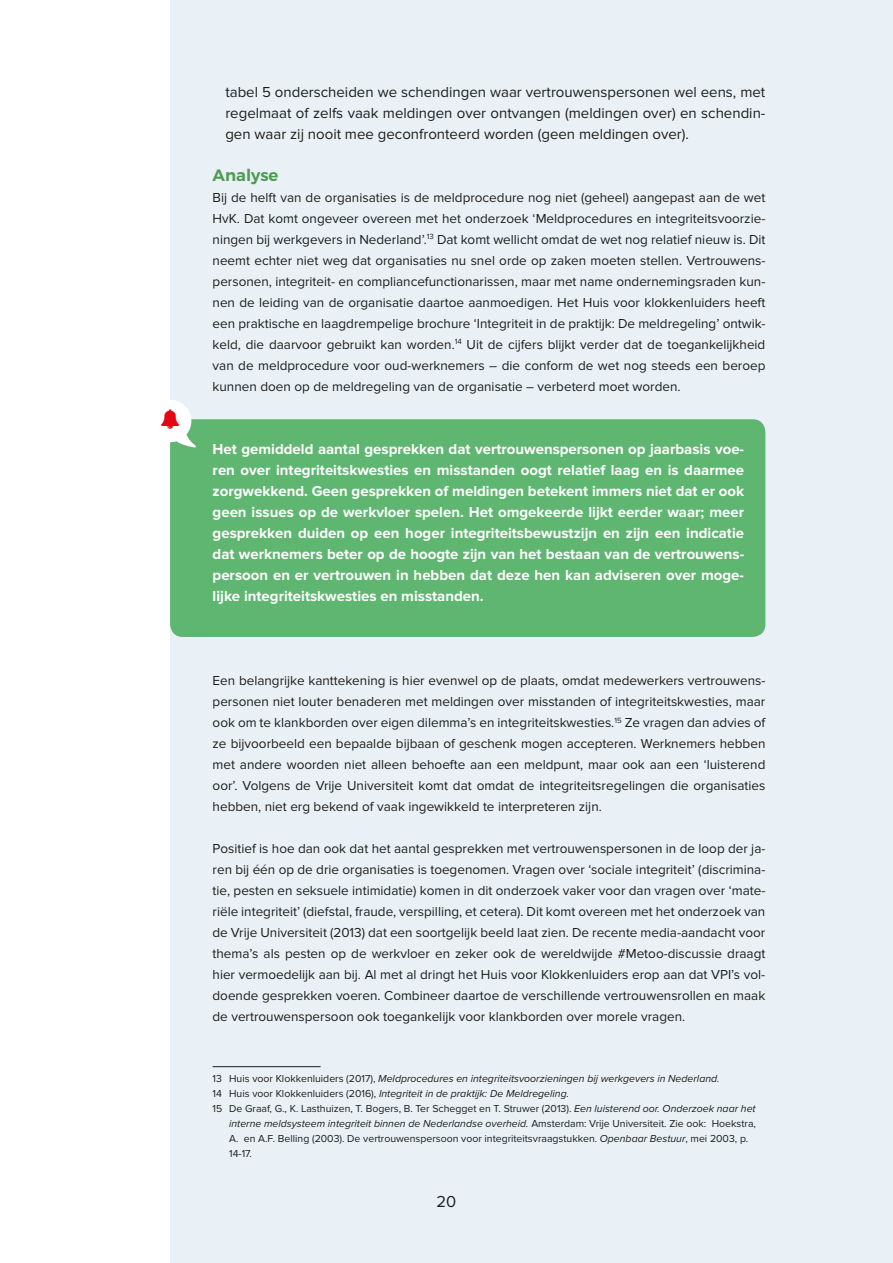
<style>
.page{position:relative;width:893px;height:1263px;background:#fff}
.page>*{position:absolute;margin:0;border:0;box-sizing:border-box;transform-origin:0 0}
.t1{font:600 16.5px "Montserrat";color:#4f9a55}
.t2{font:16.5px "Proxima Nova";color:#1d1d1b}
.t3{font:700 15px/21px "Proxima Nova";color:#fff;text-align:justify}
.t4{font:15px/21px "Proxima Nova";color:#1d1d1b;text-align:justify}
.t5{font:13.5px/21px "Proxima Nova";color:#1d1d1b;text-align:justify}
.t6{font:italic 10.5px "Proxima Nova";color:#1d1d1b}
.t7{font:10.5px "Proxima Nova";color:#1d1d1b}
.s1{font-style:normal}
.s2{font-style:italic}
</style>
<div class="page">
<div style="left:170px;top:0;width:723px;height:1263px;background:#eaf1f6"></div>
<div style="left:170px;top:419px;width:595px;height:218px;background:#5fb670;border-radius:13px"></div>
<hr style="left:213px;top:1066px;width:108px;height:1px;background:#1d1d1b">
<svg style="left:170px;top:400px;width:29px;height:48px"></svg>
<p class="t4" style="left:225px;top:82px;width:542px">tabel 5 onderscheiden we schendingen waar vertrouwenspersonen wel eens, met regelmaat of zelfs vaak meldingen over ontvangen (meldingen over) en schendin&shy;gen waar zij nooit mee geconfronteerd worden (geen meldingen over).</p>
<p class="t1" style="left:213px;top:165px;width:67px">Analyse</p>
<p class="t5" style="left:213px;top:187px;width:554px">Bij de helft van de organisaties is de meldprocedure nog niet (geheel) aangepast aan de wet HvK. Dat komt ongeveer overeen met het onderzoek ‘Meldprocedures en integriteitsvoorzie&shy;ningen bij werkgevers in Nederland’.<sup>13</sup> Dat komt wellicht omdat de wet nog relatief nieuw is. Dit neemt echter niet weg dat organisaties nu snel orde op zaken moeten stellen. Vertrouwens&shy;personen, integriteit- en compliancefunctionarissen, maar met name ondernemingsraden kun&shy;nen de leiding van de organisatie daartoe aanmoedigen. Het Huis voor klokkenluiders heeft een praktische en laagdrempelige brochure ‘Integriteit in de praktijk: De meldregeling’ ontwik&shy;keld, die daarvoor gebruikt kan worden.<sup>14</sup> Uit de cijfers blijkt verder dat de toegankelijkheid van de meldprocedure voor oud-werknemers – die conform de wet nog steeds een beroep kunnen doen op de meldregeling van de organisatie – verbeterd moet worden.</p>
<p class="t3" style="left:213px;top:439px;width:533px">Het gemiddeld aantal gesprekken dat vertrouwenspersonen op jaarbasis voe&shy;ren over integriteitskwesties en misstanden oogt relatief laag en is daarmee zorgwekkend. Geen gesprekken of meldingen betekent immers niet dat er ook geen issues op de werkvloer spelen. Het omgekeerde lijkt eerder waar; meer gesprekken duiden op een hoger integriteitsbewustzijn en zijn een indicatie dat werknemers beter op de hoogte zijn van het bestaan van de vertrouwens&shy;persoon en er vertrouwen in hebben dat deze hen kan adviseren over moge&shy;lijke integriteitskwesties en misstanden.</p>
<p class="t5" style="left:213px;top:670px;width:554px">Een belangrijke kanttekening is hier evenwel op de plaats, omdat medewerkers vertrouwens&shy;personen niet louter benaderen met meldingen over misstanden of integriteitskwesties, maar ook om te klankborden over eigen dilemma’s en integriteitskwesties.<sup>15</sup> Ze vragen dan advies of ze bijvoorbeeld een bepaalde bijbaan of geschenk mogen accepteren. Werknemers hebben met andere woorden niet alleen behoefte aan een meldpunt, maar ook aan een ‘luisterend oor’. Volgens de Vrije Universiteit komt dat omdat de integriteitsregelingen die organisaties hebben, niet erg bekend of vaak ingewikkeld te interpreteren zijn.</p>
<p class="t5" style="left:213px;top:838px;width:554px">Positief is hoe dan ook dat het aantal gesprekken met vertrouwenspersonen in de loop der ja&shy;ren bij één op de drie organisaties is toegenomen. Vragen over ‘sociale integriteit’ (discrimina&shy;tie, pesten en seksuele intimidatie) komen in dit onderzoek vaker voor dan vragen over ‘mate&shy;riële integriteit’ (diefstal, fraude, verspilling, et cetera). Dit komt overeen met het onderzoek van de Vrije Universiteit (2013) dat een soortgelijk beeld laat zien. De recente media-aandacht voor thema’s als pesten op de werkvloer en zeker ook de wereldwijde #Metoo-discussie draagt hier vermoedelijk aan bij. Al met al dringt het Huis voor Klokkenluiders erop aan dat VPI’s vol&shy;doende gesprekken voeren. Combineer daartoe de verschillende vertrouwensrollen en maak de vertrouwenspersoon ook toegankelijk voor klankborden over morele vragen.</p>
<p class="t6" style="left:213px;top:1072px;width:508px"><span class="s1">13 Huis voor Klokkenluiders (2017),</span> Meldprocedures en integriteitsvoorzieningen bij werkgevers in Nederland.</p>
<p class="t6" style="left:213px;top:1087px;width:358px"><span class="s1">14 Huis voor Klokkenluiders (2016),</span> Integriteit in de praktijk: De Meldregeling.</p>
<p class="t7" style="left:213px;top:1102px;width:545px">15 De Graaf, G., K. Lasthuizen, T. Bogers, B. Ter Schegget en T. Struwer (2013). <span class="s2">Een luisterend oor. Onderzoek naar het</span></p>
<p class="t6" style="left:229px;top:1117px;width:528px">interne meldsysteem integriteit binnen de Nederlandse overheid. <span class="s1">Amsterdam: Vrije Universiteit. Zie ook: Hoekstra,</span></p>
<p class="t7" style="left:229px;top:1132px;width:521px">A. en A.F. Belling (2003). De vertrouwenspersoon voor integriteitsvraagstukken. <span class="s2">Openbaar Bestuur</span>, mei 2003, p.</p>
<p class="t7" style="left:229px;top:1147px;width:24px">14-17.</p>
<p class="t2" style="left:437px;top:1192px;width:21px">20</p>
</div>
